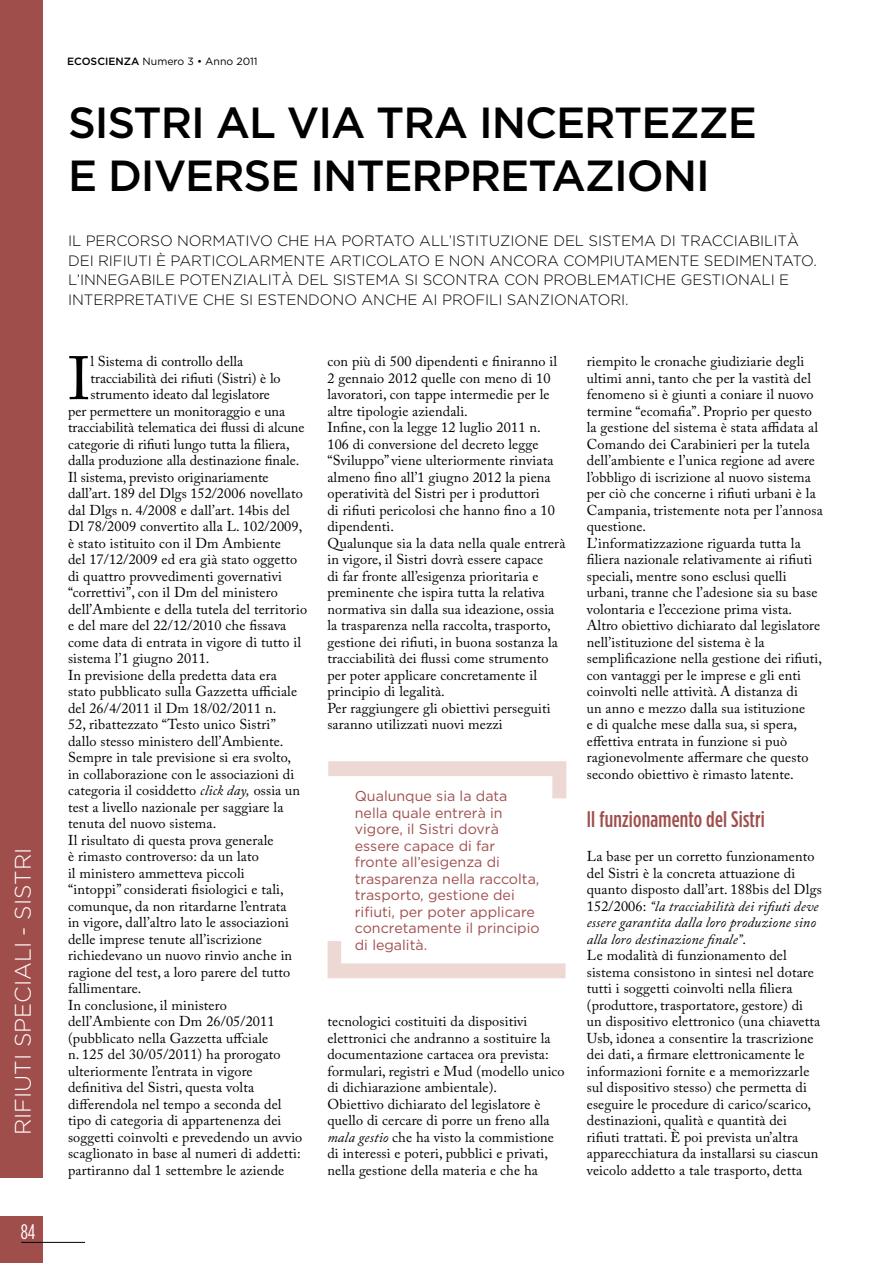
<style>
.page{position:relative;width:893px;height:1263px;background:#fff}
.page>*{position:absolute;margin:0;border:0;box-sizing:border-box;transform-origin:0 0}
.t1{font:60.6px "Adobe Caslon Pro";color:#000}
.t2{font:500 43.5px/52.5px "Gotham";letter-spacing:.13em;color:#000}
.t3{font:500 22.5px "Gotham Condensed";letter-spacing:.01em;color:#a04e4c}
.t4{font:300 22.5px "Gotham";color:#fff}
.t5{font:21px "Gotham Condensed";color:#fff}
.t6{font:300 15px/19.5px "Gotham";letter-spacing:-.005em;color:#000}
.t7{font:14.25px/16.5px "Adobe Caslon Pro";letter-spacing:.01em;color:#000}
.t8{font:14.25px/16.5px "Gotham";color:#a04e4c}
.t9{font:10.5px "Gotham";color:#000}
.s1{font-weight:500}
.s2{font-style:italic}
</style>
<div class="page">
<div style="left:0;top:1216px;width:43px;height:47px;background:#a04e4c"></div>
<hr style="left:21px;top:1242px;width:64px;height:1px;background:#000">
<div style="left:0;top:0;width:43px;height:1178px;background:#a04e4c"></div>
<svg style="left:328px;top:941px;width:238px;height:37px"></svg>
<svg style="left:328px;top:761px;width:238px;height:37px"></svg>
<h3 class="t4" style="left:10px;top:1135px;width:285px;rotate:-90deg">RIFIUTI SPECIALI - SISTRI</h3>
<h3 class="t5" style="left:21px;top:1221px;width:16px">84</h3>
<p class="t9" style="left:67px;top:55px;width:192px"><span class="s1">ECOSCIENZA</span> Numero 3 • Anno 2011</p>
<h2 class="t2" style="left:68px;top:96px;width:690px">SISTRI AL VIA TRA INCERTEZZE<br>E DIVERSE INTERPR</h2>
<h2 class="t2" style="left:500px;top:148px;width:211px">ETAZIONI</h2>
<p class="t6" style="left:68px;top:231px;width:750px;text-indent:666px">IABILITÀ<br>DEI RIFIUTI È PARTICOLARMENTE ARTICOLATO E NON ANCORA COMPIUTAMENTE SEDIMENTATO.<br>L’INNEGA</p>
<p class="t6" style="left:68px;top:231px;width:645px">I L PERCORSO NORMATIVO CHE HA PORTATO ALL’ISTITUZIONE DEL SISTEMA DI TRACC</p>
<p class="t6" style="left:68px;top:270px;width:720px;text-indent:73px">BILE POTENZIALITÀ DEL SISTEMA SI SCONTRA CON PROBLEMATICHE GESTIONALI E<br>INTERPRETATIVE CHE SI ESTENDONO ANCHE AI PROFILI SANZIONATORI.</p>
<h1 class="t1" style="left:68px;top:343px;width:24px">I</h1>
<p class="t7" style="left:91px;top:353px;width:154px">l Sistema di controllo della</p>
<p class="t7" style="left:91px;top:369px;width:192px">tracciabilità dei rifiuti (Sistri) è lo</p>
<p class="t7" style="left:91px;top:386px;width:181px">strumento ideato dal legislatore</p>
<p class="t7" style="left:68px;top:402px;width:219px">per permettere un monitoraggio e una</p>
<p class="t7" style="left:68px;top:419px;width:238px">tracciabilità telematica dei flussi di alcune</p>
<p class="t7" style="left:68px;top:435px;width:223px">categorie di rifiuti lungo tutta la filiera,</p>
<p class="t7" style="left:68px;top:452px;width:233px">dalla produzione alla destinazione finale.</p>
<p class="t7" style="left:68px;top:468px;width:202px">Il sistema, previsto originariamente</p>
<p class="t7" style="left:68px;top:485px;width:236px">dall’art. 189 del Dlgs 152/2006 novellato</p>
<p class="t7" style="left:68px;top:501px;width:223px">dal Dlgs n. 4/2008 e dall’art. 14bis del</p>
<p class="t7" style="left:68px;top:518px;width:236px">Dl 78/2009 convertito alla L. 102/2009,</p>
<p class="t7" style="left:68px;top:534px;width:214px">è stato istituito con il Dm Ambiente</p>
<p class="t7" style="left:68px;top:551px;width:231px">del 17/12/2009 ed era già stato oggetto</p>
<p class="t7" style="left:68px;top:567px;width:215px">di quattro provvedimenti governativi</p>
<p class="t7" style="left:68px;top:584px;width:211px">“correttivi”, con il Dm del ministero</p>
<p class="t7" style="left:68px;top:600px;width:241px">dell’Ambiente e della tutela del territorio</p>
<p class="t7" style="left:68px;top:617px;width:220px">e del mare del 22/12/2010 che fissava</p>
<p class="t7" style="left:68px;top:633px;width:235px">come data di entrata in vigore di tutto il</p>
<p class="t7" style="left:68px;top:650px;width:143px">sistema l’1 giugno 2011.</p>
<p class="t7" style="left:68px;top:666px;width:210px">In previsione della predetta data era</p>
<p class="t7" style="left:68px;top:683px;width:231px">stato pubblicato sulla Gazzetta ufficiale</p>
<p class="t7" style="left:68px;top:699px;width:210px">del 26/4/2011 il Dm 18/02/2011 n.</p>
<p class="t7" style="left:68px;top:716px;width:209px">52, ribattezzato “Testo unico Sistri”</p>
<p class="t7" style="left:68px;top:732px;width:217px">dallo stesso ministero dell’Ambiente.</p>
<p class="t7" style="left:68px;top:749px;width:225px">Sempre in tale previsione si era svolto,</p>
<p class="t7" style="left:68px;top:765px;width:228px">in collaborazione con le associazioni di</p>
<p class="t7" style="left:68px;top:782px;width:234px">categoria il cosiddetto <span class="s2">click day,</span> ossia un</p>
<p class="t7" style="left:68px;top:798px;width:217px">test a livello nazionale per saggiare la</p>
<p class="t7" style="left:68px;top:815px;width:150px">tenuta del nuovo sistema.</p>
<p class="t7" style="left:68px;top:831px;width:207px">Il risultato di questa prova generale</p>
<p class="t7" style="left:68px;top:848px;width:192px">è rimasto controverso: da un lato</p>
<p class="t7" style="left:68px;top:864px;width:178px">il ministero ammetteva piccoli</p>
<p class="t7" style="left:68px;top:881px;width:217px">“intoppi” considerati fisiologici e tali,</p>
<p class="t7" style="left:68px;top:897px;width:220px">comunque, da non ritardarne l’entrata</p>
<p class="t7" style="left:68px;top:914px;width:222px">in vigore, dall’altro lato le associazioni</p>
<p class="t7" style="left:68px;top:930px;width:195px">delle imprese tenute all’iscrizione</p>
<p class="t7" style="left:68px;top:947px;width:226px">richiedevano un nuovo rinvio anche in</p>
<p class="t7" style="left:68px;top:963px;width:224px">ragione del test, a loro parere del tutto</p>
<p class="t7" style="left:68px;top:980px;width:75px">fallimentare.</p>
<p class="t7" style="left:68px;top:996px;width:160px">In conclusione, il ministero</p>
<p class="t7" style="left:68px;top:1013px;width:208px">dell’Ambiente con Dm 26/05/2011</p>
<p class="t7" style="left:68px;top:1029px;width:202px">(pubblicato nella Gazzetta uffciale</p>
<p class="t7" style="left:68px;top:1046px;width:214px">n. 125 del 30/05/2011) ha prorogato</p>
<p class="t7" style="left:68px;top:1062px;width:186px">ulteriormente l’entrata in vigore</p>
<p class="t7" style="left:68px;top:1079px;width:188px">definitiva del Sistri, questa volta</p>
<p class="t7" style="left:68px;top:1095px;width:215px">differendola nel tempo a seconda del</p>
<p class="t7" style="left:68px;top:1112px;width:215px">tipo di categoria di appartenenza dei</p>
<p class="t7" style="left:68px;top:1128px;width:236px">soggetti coinvolti e prevedendo un avvio</p>
<p class="t7" style="left:68px;top:1145px;width:234px">scaglionato in base al numeri di addetti:</p>
<p class="t7" style="left:68px;top:1161px;width:218px">partiranno dal 1 settembre le aziende</p>
<p class="t7" style="left:327px;top:353px;width:239px">con più di 500 dipendenti e finiranno il 2 gennaio 2012 quelle con meno di 10 lavoratori, con tappe intermedie per le altre tipologie aziendali.<br>Infine, con la legge 12 luglio 2011 n.<br>106 di conversione del decreto legge “Sviluppo” viene ulteriormente rinviata almeno fino all’1 giugno 2012 la piena operatività del Sistri per i produttori<br>di rifiuti pericolosi che hanno fino a 10 dipendenti.<br>Qualunque sia la data nella quale entrerà in vigore, il Sistri dovrà essere capace<br>di far fronte all’esigenza prioritaria e preminente che ispira tutta la relativa normativa sin dalla sua ideazione, ossia la trasparenza nella raccolta, trasporto, gestione dei rifiuti, in buona sostanza la tracciabilità dei flussi come strumento per poter applicare concretamente il principio di legalità.<br>Per raggiungere gli obiettivi perseguiti saranno utilizzati nuovi mezzi</p>
<p class="t8" style="left:355px;top:788px;width:186px">Qualunque sia la data nella quale entrerà in vigore, il Sistri dovrà essere capace di far fronte all’esigenza di trasparenza nella raccolta, trasporto, gestione dei rifiuti, per poter applicare concretamente il principio di legalità.</p>
<p class="t7" style="left:327px;top:1013px;width:239px">tecnologici costituiti da dispositivi elettronici che andranno a sostituire la documentazione cartacea ora prevista: formulari, registri e Mud (modello unico di dichiarazione ambientale).<br>Obiettivo dichiarato del legislatore è quello di cercare di porre un freno alla <span class="s2">mala gestio</span> che ha visto la commistione di interessi e poteri, pubblici e privati, nella gestione della materia e che ha</p>
<p class="t7" style="left:587px;top:353px;width:237px">riempito le cronache giudiziarie degli ultimi anni, tanto che per la vastità del fenomeno si è giunti a coniare il nuovo termine “ecomafia”. Proprio per questo la gestione del sistema è stata affidata al Comando dei Carabinieri per la tutela dell’ambiente e l’unica regione ad avere l’obbligo di iscrizione al nuovo sistema per ciò che concerne i rifiuti urbani è la Campania, tristemente nota per l’annosa questione.<br>L’informatizzazione riguarda tutta la filiera nazionale relativamente ai rifiuti speciali, mentre sono esclusi quelli urbani, tranne che l’adesione sia su base volontaria e l’eccezione prima vista.<br>Altro obiettivo dichiarato dal legislatore nell’istituzione del sistema è la semplificazione nella gestione dei rifiuti, con vantaggi per le imprese e gli enti coinvolti nelle attività. A distanza di<br>un anno e mezzo dalla sua istituzione<br>e di qualche mese dalla sua, si spera, effettiva entrata in funzione si può ragionevolmente affermare che questo secondo obiettivo è rimasto latente.</p>
<h3 class="t3" style="left:587px;top:806px;width:180px">Il funzionamento del Sistri</h3>
<p class="t7" style="left:587px;top:848px;width:237px">La base per un corretto funzionamento del Sistri è la concreta attuazione di quanto disposto dall’art. 188bis del Dlgs 152/2006: <span class="s2">“la tracciabilità dei rifiuti deve essere garantita dalla loro produzione sino alla loro destinazione finale”</span>.<br>Le modalità di funzionamento del sistema consistono in sintesi nel dotare tutti i soggetti coinvolti nella filiera (produttore, trasportatore, gestore) di<br>un dispositivo elettronico (una chiavetta Usb, idonea a consentire la trascrizione dei dati, a firmare elettronicamente le informazioni fornite e a memorizzarle sul dispositivo stesso) che permetta di eseguire le procedure di carico/scarico, destinazioni, qualità e quantità dei rifiuti trattati. È poi prevista un’altra apparecchiatura da installarsi su ciascun veicolo addetto a tale trasporto, detta</p>
</div>
